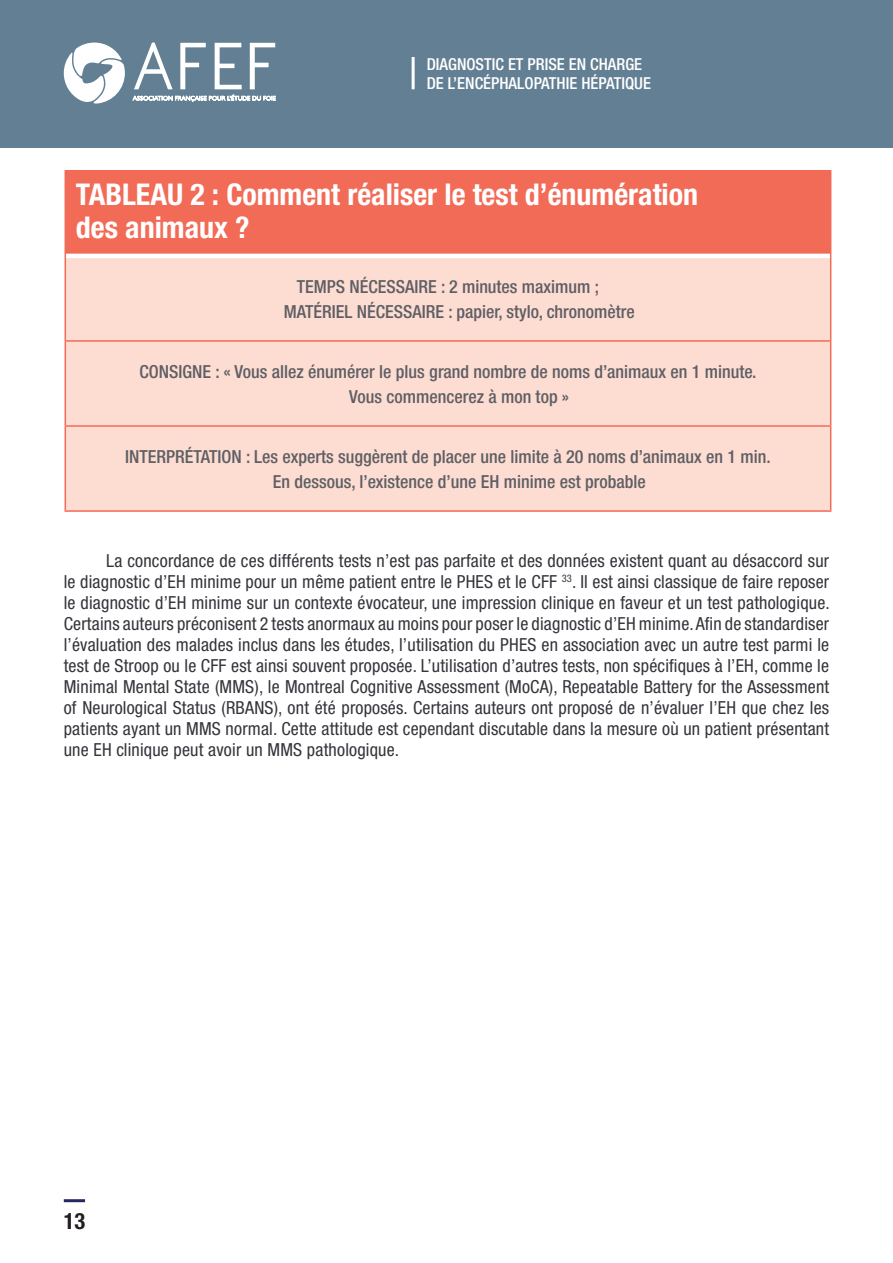
<style>
.page{position:relative;width:893px;height:1263px;background:#fff}
.page>*{position:absolute;margin:0;border:0;box-sizing:border-box;transform-origin:0 0}
.t1{font:700 condensed 30px/33px "Helvetica Neue";color:#fff}
.t2{font:700 condensed 22.5px "Helvetica Neue";color:#231f20}
.t3{font:condensed 18px/21px "Helvetica Neue";letter-spacing:.01em;color:#36343b;text-align:justify}
.t4{font:500 condensed 18px/25.5px "Helvetica Neue";color:#5f5f66}
.t5{font:500 condensed 16.5px/19.8px "Helvetica Neue";color:#fff}
</style>
<div class="page">
<hr style="left:64px;top:1199px;width:21px;height:3px;background:#262760">
<div style="left:0;top:0;width:893px;height:148px;background:#627f93"></div>
<svg style="left:180px;top:43px;width:26px;height:46px"></svg>
<svg style="left:250px;top:43px;width:25px;height:46px"></svg>
<svg style="left:215px;top:43px;width:27px;height:46px"></svg>
<svg style="left:134px;top:43px;width:39px;height:46px"></svg>
<svg style="left:64px;top:43px;width:61px;height:61px"></svg>
<svg style="left:133px;top:95px;width:143px;height:6px"></svg>
<hr style="left:412px;top:57px;width:3px;height:32px;background:#fff">
<div style="left:65px;top:171px;width:766px;height:85px;background:#f26b57"></div>
<div style="left:66px;top:258px;width:764px;height:252px;background:#fdddd1"></div>
<hr style="left:65px;top:340px;width:766px;height:2px;background:#f26b57">
<hr style="left:65px;top:425px;width:766px;height:2px;background:#f26b57">
<hr style="left:65px;top:256px;width:1px;height:84px;background:#f26b57">
<hr style="left:830px;top:256px;width:1px;height:84px;background:#f26b57">
<hr style="left:65px;top:342px;width:1px;height:83px;background:#f26b57">
<hr style="left:830px;top:342px;width:1px;height:83px;background:#f26b57">
<hr style="left:65px;top:427px;width:1px;height:83px;background:#f26b57">
<hr style="left:830px;top:427px;width:1px;height:83px;background:#f26b57">
<hr style="left:65px;top:510px;width:766px;height:2px;background:#f26b57">
<hr style="left:65px;top:170px;width:766px;height:2px;background:#f26b57">
<hr style="left:66px;top:254px;width:764px;height:4px;background:#fff">
<p class="t5" style="left:427px;top:54px;width:226px">DIAGNOSTIC ET PRISE EN CHARGE<br>DE L’ENCÉPHALOPATHIE HÉPATIQUE</p>
<h1 class="t1" style="left:76px;top:177px;width:624px">TABLEAU 2 : Comment réaliser le test d’énumération des animaux ?</h1>
<p class="t4" style="left:284px;top:273px;width:352px;text-indent:13px">TEMPS NÉCESSAIRE : 2 minutes maximum ;<br>MATÉRIEL NÉCESSAIRE : papier, stylo, chronomètre</p>
<p class="t4" style="left:349px;top:358px;width:409px;text-indent:-210px">CONSIGNE : « Vous allez énumérer le plus grand nombre de noms d’animaux en 1 minute.<br>Vous commencerez à mon top »</p>
<p class="t4" style="left:273px;top:443px;width:500px;text-indent:-148px">INTERPRÉTATION : Les experts suggèrent de placer une limite à 20 noms d’animaux en 1 min.<br>En dessous, l’existence d’une EH minime est probable</p>
<p class="t3" style="left:64px;top:550px;width:768px;text-indent:43px">La concordance de ces différents tests n’est pas parfaite et des données existent quant au désaccord sur le diagnostic d’EH minime pour un même patient entre le PHES et le CFF <sup>33</sup>. Il est ainsi classique de faire reposer le diagnostic d’EH minime sur un contexte évocateur, une impression clinique en faveur et un test pathologique.<br>Certains auteurs préconisent 2 tests anormaux au moins pour poser le diagnostic d’EH minime. Afin de standardiser l’évaluation des malades inclus dans les études, l’utilisation du PHES en association avec un autre test parmi le test de Stroop ou le CFF est ainsi souvent proposée. L’utilisation d’autres tests, non spécifiques à l’EH, comme le Minimal Mental State (MMS), le Montreal Cognitive Assessment (MoCA), Repeatable Battery for the Assessment of Neurological Status (RBANS), ont été proposés. Certains auteurs ont proposé de n’évaluer l’EH que chez les patients ayant un MMS normal. Cette attitude est cependant discutable dans la mesure où un patient présentant une EH clinique peut avoir un MMS pathologique.</p>
<p class="t2" style="left:64px;top:1207px;width:23px">13</p>
</div>
